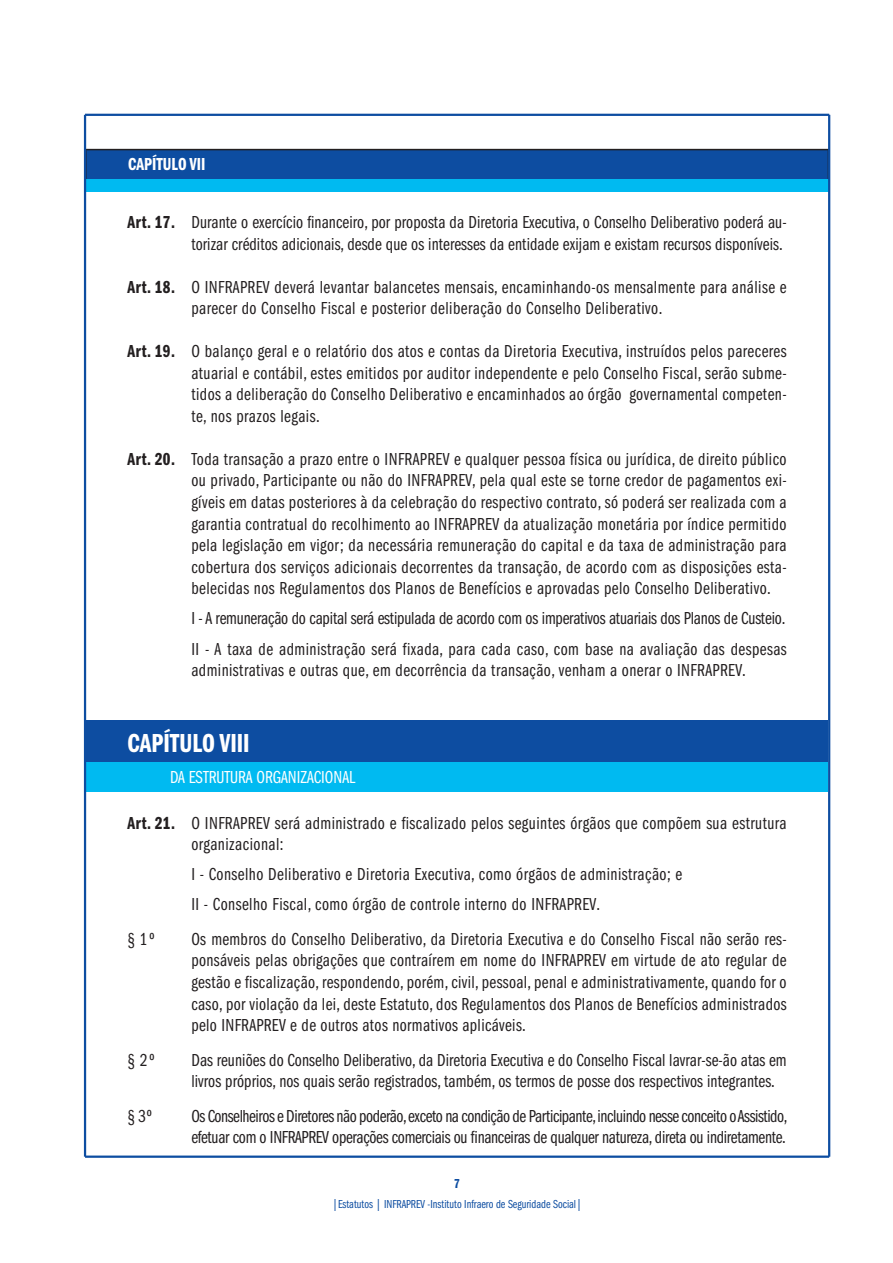
<style>
.page{position:relative;width:893px;height:1263px;background:#fff}
.page>*{position:absolute;margin:0;border:0;box-sizing:border-box;transform-origin:0 0}
.titulo{font:27px "ITC Franklin Gothic Std Dm Cp";color:#fff}
.artigos{font:18px/21.6px "ITC Franklin Gothic Std Bk Cp";letter-spacing:.005em;color:#231f20;text-align:justify}
.paragrafos_artigo{font:18px/21.6px "ITC Franklin Gothic Std Bk Cp";letter-spacing:.02em;color:#231f20;text-align:justify}
.artigos_numerados{font:18px/21.6px "ITC Franklin Gothic Std Bk Cp";letter-spacing:.025em;color:#231f20}
.artigos-2{font:18px/21.6px "ITC Franklin Gothic Std Bk Cp";letter-spacing:.025em;color:#231f20}
.artigos-3{font:18px/21.6px "ITC Franklin Gothic Std Bk Cp";letter-spacing:-.025em;color:#231f20}
.artigos_numerados-2{font:18px "ITC Franklin Gothic Std Bk Cp";letter-spacing:-.01em;color:#231f20}
.subtitulo{font:18px "ITC Franklin Gothic Std Bk Cp";color:#fff}
.titulo_II{font:18px "ITC Franklin Gothic Std Dm Cp";color:#fff}
.t1{font:13.5px "ITC Franklin Gothic Std Dm Cp";color:#0d4da1}
.t2{font:12px "ITC Franklin Gothic Std Bk Cp";color:#0d4da1}
.s1{font-family:"ITC Franklin Gothic Std Dm Cp"}
</style>
<div class="page">
<div style="left:86px;top:150px;width:742px;height:29px;background:#0d4da1"></div>
<div style="left:86px;top:179px;width:742px;height:12px;background:#00baf1"></div>
<hr style="left:85px;top:149px;width:744px;height:1px;background:#231f20">
<hr style="left:85px;top:150px;width:2px;height:29px;background:#231f20">
<div style="left:85px;top:720px;width:743px;height:42px;background:#0d4da1"></div>
<div style="left:85px;top:762px;width:743px;height:30px;background:#00baf1"></div>
<hr style="left:828px;top:115px;width:2px;height:1042px;background:#0d4da1">
<hr style="left:85px;top:1155px;width:744px;height:3px;background:#0d4da1">
<hr style="left:84px;top:115px;width:2px;height:1042px;background:#0d4da1">
<hr style="left:85px;top:114px;width:744px;height:2px;background:#0d4da1">
<p class="titulo_II" style="left:128px;top:155px;width:79px">CAPÍTULO VII</p>
<p class="artigos" style="left:128px;top:212px;width:661px;text-align:right"><span class="s1">Art. 17.</span> Durante o exercício financeiro, por proposta da Diretoria Executiva, o Conselho Deliberativo poderá au&shy;torizar créditos adicionais, desde que os interesses da entidade exijam e existam recursos disponíveis.</p>
<p class="artigos-2" style="left:191px;top:276px;width:597px;text-indent:-64px"><span class="s1">Art. 18.</span> O INFRAPREV deverá levantar balancetes mensais, encaminhando-os mensalmente para análise e parecer do Conselho Fiscal e posterior deliberação do Conselho Deliberativo.</p>
<p class="artigos" style="left:191px;top:341px;width:597px;text-indent:-64px"><span class="s1">Art. 19.</span> O balanço geral e o relatório dos atos e contas da Diretoria Executiva, instruídos pelos pareceres atuarial e contábil, estes emitidos por auditor independente e pelo Conselho Fiscal, serão subme&shy;tidos a deliberação do Conselho Deliberativo e encaminhados ao órgão governamental competen&shy;te, nos prazos legais.</p>
<p class="artigos" style="left:191px;top:448px;width:597px;text-indent:-64px"><span class="s1">Art. 20.</span> Toda transação a prazo entre o INFRAPREV e qualquer pessoa física ou jurídica, de direito público ou privado, Participante ou não do INFRAPREV, pela qual este se torne credor de pagamentos exi&shy;gíveis em datas posteriores à da celebração do respectivo contrato, só poderá ser realizada com a garantia contratual do recolhimento ao INFRAPREV da atualização monetária por índice permitido pela legislação em vigor; da necessária remuneração do capital e da taxa de administração para cobertura dos serviços adicionais decorrentes da transação, de acordo com as disposições esta&shy;belecidas nos Regulamentos dos Planos de Benefícios e aprovadas pelo Conselho Deliberativo.</p>
<p class="artigos_numerados-2" style="left:191px;top:609px;width:595px">I - A remuneração do capital será estipulada de acordo com os imperativos atuariais dos Planos de Custeio.</p>
<p class="artigos_numerados" style="left:191px;top:638px;width:597px">II - A taxa de administração será fixada, para cada caso, com base na avaliação das despesas administrativas e outras que, em decorrência da transação, venham a onerar o INFRAPREV.</p>
<p class="titulo" style="left:128px;top:728px;width:124px">CAPÍTULO VIII</p>
<p class="subtitulo" style="left:170px;top:767px;width:187px">DA ESTRUTURA ORGANIZACIONAL</p>
<p class="artigos-2" style="left:191px;top:812px;width:597px;text-indent:-64px"><span class="s1">Art. 21.</span> O INFRAPREV será administrado e fiscalizado pelos seguintes órgãos que compõem sua estrutura organizacional:</p>
<p class="artigos_numerados" style="left:191px;top:864px;width:492px">I - Conselho Deliberativo e Diretoria Executiva, como órgãos de administração; e</p>
<p class="artigos_numerados" style="left:191px;top:894px;width:410px">II - Conselho Fiscal, como órgão de controle interno do INFRAPREV.</p>
<p class="paragrafos_artigo" style="left:128px;top:928px;width:30px">§ 1º</p>
<p class="paragrafos_artigo" style="left:191px;top:928px;width:597px">Os membros do Conselho Deliberativo, da Diretoria Executiva e do Conselho Fiscal não serão res&shy;ponsáveis pelas obrigações que contraírem em nome do INFRAPREV em virtude de ato regular de gestão e fiscalização, respondendo, porém, civil, pessoal, penal e administrativamente, quando for o caso, por violação da lei, deste Estatuto, dos Regulamentos dos Planos de Benefícios administrados pelo INFRAPREV e de outros atos normativos aplicáveis.</p>
<p class="artigos" style="left:128px;top:1049px;width:30px">§ 2º</p>
<p class="artigos" style="left:191px;top:1049px;width:597px">Das reuniões do Conselho Deliberativo, da Diretoria Executiva e do Conselho Fiscal lavrar-se-ão atas em livros próprios, nos quais serão registrados, também, os termos de posse dos respectivos integrantes.</p>
<p class="artigos" style="left:128px;top:1105px;width:27px">§ 3º</p>
<p class="artigos-3" style="left:191px;top:1105px;width:598px">Os Conselheiros e Diretores não poderão, exceto na condição de Participante, incluindo nesse conceito o Assistido, efetuar com o INFRAPREV operações comerciais ou financeiras de qualquer natureza, direta ou indiretamente.</p>
<p class="t1" style="left:454px;top:1176px;width:7px">7</p>
<p class="t2" style="left:332px;top:1198px;width:252px">|Estatutos | INFRAPREV -Instituto Infraero de Seguridade Social|</p>
</div>
